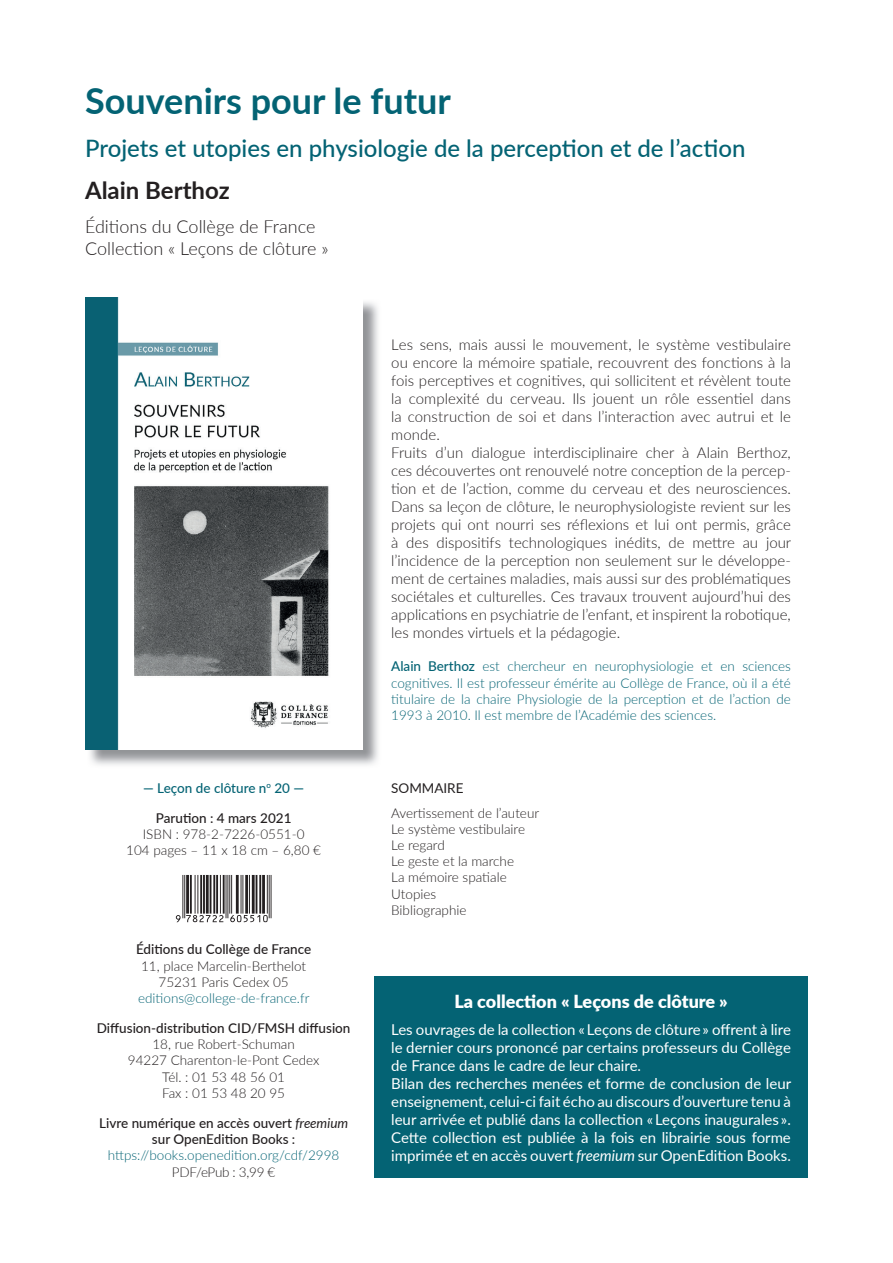
<style>
.page{position:relative;width:893px;height:1263px;background:#fff}
.page>*{position:absolute;margin:0;border:0;box-sizing:border-box;transform-origin:0 0}
.t1{font:700 36px "Lato";color:#046374}
.t2{font:500 24px "Lato";color:#046374}
.t3{font:700 24px "Lato";color:#231f20}
.t4{font:300 18px/21.6px "Lato";color:#231f20}
.t5{font:900 18px "Lato";color:#fff}
.t6{font:300 15px/18px "Lato";color:#231f20}
.t7{font:15px/18px "Lato";color:#fff}
.t8{font:300 13.5px/16.2px "Lato";color:#046374;text-align:justify}
.t9{font:300 13.5px/16.2px "Lato";color:#231f20;text-align:center}
.t10{font:500 13.5px/16.2px "Lato";color:#231f20;text-align:center}
.t11{font:500 13.5px "Lato";color:#046374}
.t12{font:300 13.5px "Lato";letter-spacing:-.02em;color:#231f20}
.t13{font:13.5px "Lato";color:#231f20}
.s1{font-weight:400;font-style:italic}
.s2{font-weight:500}
.s3{font-style:italic}
</style>
<div class="page">
<div style="left:374px;top:976px;width:434px;height:202px;background:#046374"></div>
<img style="left:87px;top:302px;width:291px;height:463px">
<img style="left:85px;top:297px;width:277px;height:452px">
<svg style="left:176px;top:915px;width:92px;height:7px"></svg>
<hr style="left:271px;top:875px;width:1px;height:43px;background:#231f20">
<hr style="left:269px;top:875px;width:1px;height:43px;background:#231f20">
<hr style="left:267px;top:875px;width:1px;height:38px;background:#231f20">
<hr style="left:262px;top:875px;width:3px;height:38px;background:#231f20">
<hr style="left:259px;top:875px;width:2px;height:38px;background:#231f20">
<hr style="left:256px;top:875px;width:1px;height:38px;background:#231f20">
<hr style="left:252px;top:875px;width:3px;height:38px;background:#231f20">
<hr style="left:249px;top:875px;width:1px;height:38px;background:#231f20">
<hr style="left:245px;top:875px;width:3px;height:38px;background:#231f20">
<hr style="left:242px;top:875px;width:1px;height:38px;background:#231f20">
<hr style="left:241px;top:875px;width:1px;height:38px;background:#231f20">
<hr style="left:236px;top:875px;width:3px;height:38px;background:#231f20">
<hr style="left:231px;top:875px;width:1px;height:38px;background:#231f20">
<hr style="left:229px;top:875px;width:1px;height:38px;background:#231f20">
<hr style="left:227px;top:875px;width:1px;height:43px;background:#231f20">
<hr style="left:226px;top:875px;width:1px;height:43px;background:#231f20">
<hr style="left:223px;top:875px;width:2px;height:38px;background:#231f20">
<hr style="left:220px;top:875px;width:1px;height:38px;background:#231f20">
<hr style="left:216px;top:875px;width:2px;height:38px;background:#231f20">
<hr style="left:213px;top:875px;width:2px;height:38px;background:#231f20">
<hr style="left:210px;top:875px;width:1px;height:38px;background:#231f20">
<hr style="left:206px;top:875px;width:3px;height:38px;background:#231f20">
<hr style="left:203px;top:875px;width:2px;height:38px;background:#231f20">
<hr style="left:200px;top:875px;width:2px;height:38px;background:#231f20">
<hr style="left:197px;top:875px;width:1px;height:38px;background:#231f20">
<hr style="left:195px;top:875px;width:1px;height:38px;background:#231f20">
<hr style="left:190px;top:875px;width:2px;height:38px;background:#231f20">
<hr style="left:186px;top:875px;width:3px;height:38px;background:#231f20">
<hr style="left:184px;top:875px;width:1px;height:43px;background:#231f20">
<hr style="left:182px;top:875px;width:1px;height:43px;background:#231f20">
<h1 class="t1" style="left:85px;top:74px;width:367px">Souvenirs pour le futur</h1>
<h2 class="t2" style="left:85px;top:131px;width:662px">Projets et utopies en physiologie de la perception et de l’action</h2>
<h2 class="t3" style="left:85px;top:172px;width:146px">Alain Berthoz</h2>
<p class="t4" style="left:85px;top:215px;width:245px">Éditions du Collège de France<br>Collection « Leçons de clôture »</p>
<p class="t11" style="left:143px;top:778px;width:163px">— Leçon de clôture n<sup>o</sup> 20 —</p>
<p class="t10" style="left:156px;top:809px;width:137px">Parution : 4 mars 2021</p>
<p class="t9" style="left:126px;top:826px;width:196px">ISBN : 978-2-7226-0551-0<br>104 pages – 11 x 18 cm – 6,80 €</p>
<p class="t10" style="left:136px;top:941px;width:177px">Éditions du Collège de France</p>
<p class="t9" style="left:141px;top:957px;width:167px">11, place Marcelin-Berthelot<br>75231 Paris Cedex 05</p>
<p class="t8" style="left:138px;top:989px;width:173px">editions@college-de-france.fr</p>
<p class="t10" style="left:97px;top:1019px;width:255px">Diffusion-distribution CID/FMSH diffusion</p>
<p class="t9" style="left:128px;top:1036px;width:193px">18, rue Robert-Schuman<br>94227 Charenton-le-Pont Cedex<br>Tél. : 01 53 48 56 01<br>Fax : 01 53 48 20 95</p>
<p class="t10" style="left:99px;top:1114px;width:250px">Livre numérique en accès ouvert <span class="s1">freemium </span>sur OpenEdition Books :</p>
<p class="t8" style="left:108px;top:1147px;width:233px">https://books.openedition.org/cdf/2998</p>
<p class="t12" style="left:172px;top:1162px;width:105px">PDF/ePub : 3,99 €</p>
<p class="t6" style="left:391px;top:335px;width:401px">Les sens, mais aussi le mouvement, le système vestibulaire ou encore la mémoire spatiale, recouvrent des fonctions à la fois perceptives et cognitives, qui sollicitent et révèlent toute la complexité du cerveau. Ils jouent un rôle essentiel dans la construction de soi et dans l’interaction avec autrui et le monde.<br>Fruits d’un dialogue interdisciplinaire cher à Alain Berthoz, ces découvertes ont renouvelé notre conception de la percep&shy;tion et de l’action, comme du cerveau et des neurosciences.<br>Dans sa leçon de clôture, le neurophysiologiste revient sur les projets qui ont nourri ses réflexions et lui ont permis, grâce à des dispositifs technologiques inédits, de mettre au jour l’incidence de la perception non seulement sur le développe&shy;ment de certaines maladies, mais aussi sur des problématiques sociétales et culturelles. Ces travaux trouvent aujourd’hui des applications en psychiatrie de l’enfant, et inspirent la robotique, les mondes virtuels et la pédagogie.</p>
<p class="t8" style="left:391px;top:658px;width:401px"><span class="s2">Alain Berthoz</span> est chercheur en neurophysiologie et en sciences cognitives. Il est professeur émérite au Collège de France, où il a été titulaire de la chaire Physiologie de la perception et de l’action de 1993 à 2010. Il est membre de l’Académie des sciences.</p>
<p class="t13" style="left:391px;top:778px;width:74px">SOMMAIRE</p>
<p class="t9" style="left:391px;top:804px;width:149px;text-align:left">Avertissement de l’auteur<br>Le système vestibulaire<br>Le regard<br>Le geste et la marche<br>La mémoire spatiale<br>Utopies<br>Bibliographie</p>
<p class="t5" style="left:454px;top:988px;width:275px">La collection « Leçons de clôture »</p>
<p class="t7" style="left:391px;top:1020px;width:401px">Les ouvrages de la collection «Leçons de clôture» offrent à lire le dernier cours prononcé par certains professeurs du Collège de France dans le cadre de leur chaire.<br>Bilan des recherches menées et forme de conclusion de leur enseignement, celui-ci fait écho au discours d’ouverture tenu à leur arrivée et publié dans la collection «Leçons inaugurales ».<br>Cette collection est publiée à la fois en librairie sous forme imprimée et en accès ouvert <span class="s3">freemium</span> sur OpenEdition Books.</p>
</div>
